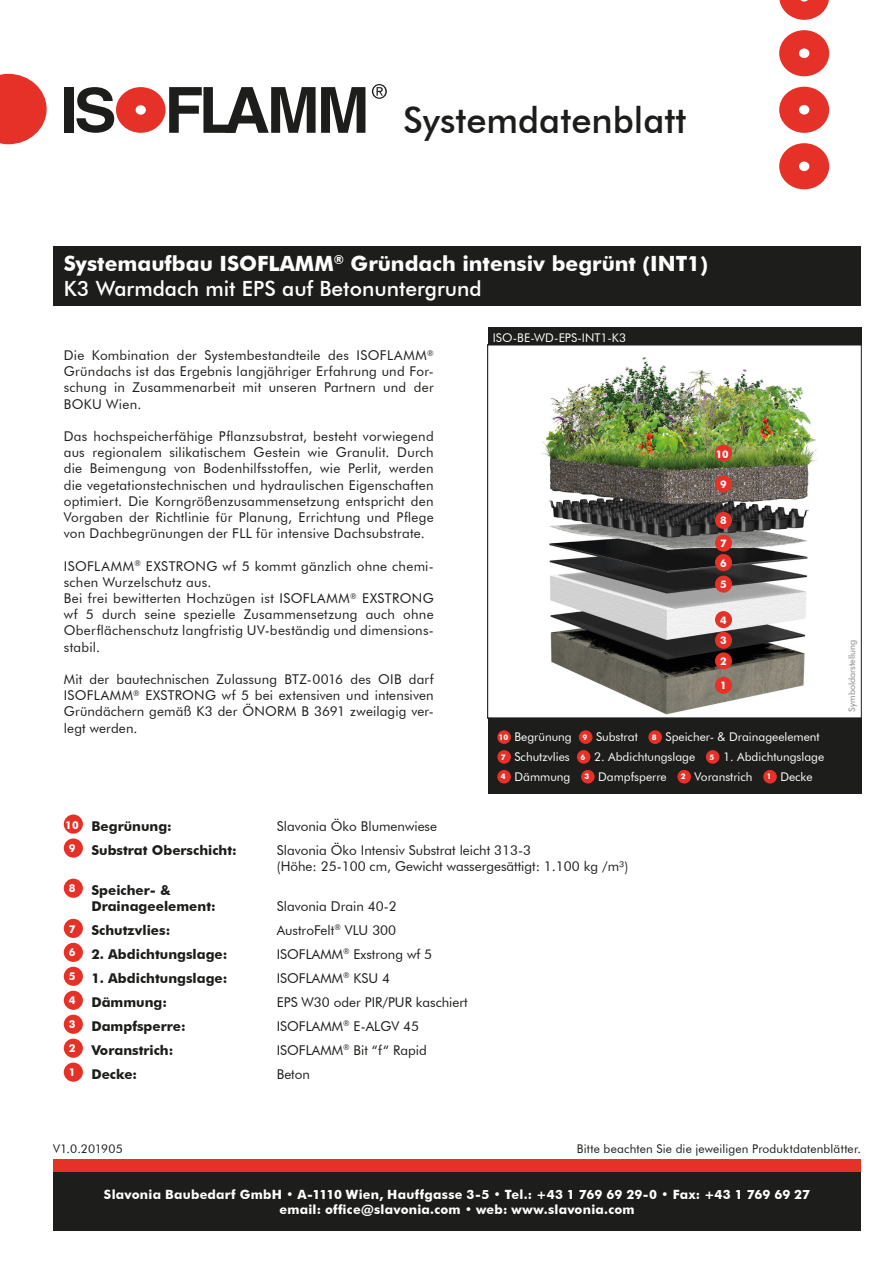
<style>
.page{position:relative;width:893px;height:1263px;background:#fff}
.page>*{position:absolute;margin:0;border:0;box-sizing:border-box;transform-origin:0 0}
.t1{font:500 36.15px "Futura BT";color:#1d1d1b}
.t2{font:700 21px/25.2px "Futura BT";color:#fff}
.t3{font:13.5px/16.2px "Futura BT";letter-spacing:.015em;color:#1d1d1b;text-align:justify}
.t4{font:700 13.5px/16.2px "Futura BT";color:#1d1d1b}
.t5{font:700 12.75px/15.3px "Futura BT";letter-spacing:.02em;color:#fff;text-align:center}
.t6{font:12px/19.8px "Futura BT";color:#fff}
.t7{font:12px "Futura BT";letter-spacing:.015em;color:#1d1d1b}
.t8{font:700 10.5px/22.6px "Futura BT";color:#fff}
.t9{font:9px "Futura BT";color:#878787}
.t10{font:700 7.65px "Futura BT";color:#fff}
.s1{font-weight:500}
.s2{font-weight:700;font-size:7.65px}
.s3{font-size:10.8px;color:#fff}
</style>
<div class="page">
<div style="left:53px;top:1171px;width:808px;height:60px;background:#1d1d1b"></div>
<div style="left:53px;top:1159px;width:808px;height:12px;background:#e63128"></div>
<div style="left:53px;top:246px;width:808px;height:59px;background:#1d1d1b"></div>
<div style="left:64px;top:814px;width:19px;height:20px;background:#e63128;border-radius:50%"></div>
<div style="left:64px;top:838px;width:19px;height:20px;background:#e63128;border-radius:50%"></div>
<div style="left:64px;top:879px;width:19px;height:19px;background:#e63128;border-radius:50%"></div>
<div style="left:64px;top:919px;width:19px;height:19px;background:#e63128;border-radius:50%"></div>
<div style="left:64px;top:943px;width:19px;height:19px;background:#e63128;border-radius:50%"></div>
<div style="left:64px;top:967px;width:19px;height:19px;background:#e63128;border-radius:50%"></div>
<div style="left:64px;top:991px;width:19px;height:19px;background:#e63128;border-radius:50%"></div>
<div style="left:64px;top:1015px;width:19px;height:19px;background:#e63128;border-radius:50%"></div>
<div style="left:64px;top:1039px;width:19px;height:19px;background:#e63128;border-radius:50%"></div>
<div style="left:64px;top:1062px;width:19px;height:20px;background:#e63128;border-radius:50%"></div>
<svg style="left:779px;top:0;width:50px;height:20px"></svg>
<svg style="left:779px;top:30px;width:50px;height:46px"></svg>
<svg style="left:779px;top:87px;width:50px;height:46px"></svg>
<svg style="left:779px;top:143px;width:50px;height:46px"></svg>
<div style="left:64px;top:87px;width:9px;height:46px;background:#1d1d1b"></div>
<svg style="left:77px;top:87px;width:288px;height:46px"></svg>
<svg style="left:372px;top:84px;width:15px;height:15px"></svg>
<svg style="left:0;top:74px;width:47px;height:70px"></svg>
<div style="left:487px;top:327px;width:374px;height:466px;background:#1d1d1b"></div>
<img style="left:487px;top:345px;width:375px;height:373px">
<div style="left:715px;top:475px;width:17px;height:17px;background:#e63128;border-radius:50%"></div>
<div style="left:715px;top:444px;width:17px;height:18px;background:#e63128;border-radius:50%"></div>
<div style="left:715px;top:512px;width:17px;height:17px;background:#e63128;border-radius:50%"></div>
<div style="left:715px;top:534px;width:17px;height:18px;background:#e63128;border-radius:50%"></div>
<div style="left:715px;top:554px;width:17px;height:17px;background:#e63128;border-radius:50%"></div>
<div style="left:715px;top:576px;width:17px;height:17px;background:#e63128;border-radius:50%"></div>
<div style="left:715px;top:611px;width:17px;height:17px;background:#e63128;border-radius:50%"></div>
<div style="left:715px;top:632px;width:17px;height:17px;background:#e63128;border-radius:50%"></div>
<div style="left:715px;top:677px;width:17px;height:17px;background:#e63128;border-radius:50%"></div>
<div style="left:497px;top:730px;width:14px;height:14px;background:#e63128;border-radius:50%"></div>
<div style="left:579px;top:730px;width:13px;height:14px;background:#e63128;border-radius:50%"></div>
<div style="left:648px;top:730px;width:14px;height:14px;background:#e63128;border-radius:50%"></div>
<div style="left:497px;top:750px;width:14px;height:14px;background:#e63128;border-radius:50%"></div>
<div style="left:577px;top:750px;width:13px;height:14px;background:#e63128;border-radius:50%"></div>
<div style="left:706px;top:750px;width:13px;height:14px;background:#e63128;border-radius:50%"></div>
<div style="left:497px;top:770px;width:14px;height:13px;background:#e63128;border-radius:50%"></div>
<div style="left:581px;top:770px;width:14px;height:13px;background:#e63128;border-radius:50%"></div>
<div style="left:677px;top:770px;width:14px;height:13px;background:#e63128;border-radius:50%"></div>
<div style="left:763px;top:770px;width:14px;height:13px;background:#e63128;border-radius:50%"></div>
<div style="left:715px;top:652px;width:17px;height:17px;background:#e63128;border-radius:50%"></div>
<h1 class="t1" style="left:403px;top:98px;width:285px">Systemdatenblatt</h1>
<h2 class="t2" style="left:64px;top:251px;width:646px">Systemaufbau ISOFLAMM<sup>®</sup> Gründach intensiv begrünt (INT1)<br><span class="s1">K3 Warmdach mit EPS auf Betonuntergrund</span></h2>
<p class="t3" style="left:64px;top:347px;width:371px">Die Kombination der Systembestandteile des ISOFLAMM<sup>® </sup>Gründachs ist das Ergebnis langjähriger Erfahrung und For&shy;schung in Zusammenarbeit mit unseren Partnern und der BOKU Wien.</p>
<p class="t3" style="left:64px;top:428px;width:371px">Das hochspeicherfähige Pflanzsubstrat, besteht vorwiegend aus regionalem silikatischem Gestein wie Granulit. Durch die Beimengung von Bodenhilfsstoffen, wie Perlit, werden die vegetationstechnischen und hydraulischen Eigenschaften optimiert. Die Korngrößenzusammensetzung entspricht den Vorgaben der Richtlinie für Planung, Errichtung und Pflege von Dachbegrünungen der FLL für intensive Dachsubstrate.</p>
<p class="t3" style="left:64px;top:558px;width:371px;text-align:left">ISOFLAMM<sup>®</sup> EXSTRONG wf 5 kommt gänzlich ohne chemi&shy;schen Wurzelschutz aus.<br>Bei frei bewitterten Hochzügen ist ISOFLAMM<sup>®</sup> EXSTRONG wf 5 durch seine spezielle Zusammensetzung auch ohne Oberflächenschutz langfristig UV-beständig und dimensions&shy;stabil.</p>
<p class="t3" style="left:64px;top:671px;width:371px">Mit der bautechnischen Zulassung BTZ-0016 des OIB darf ISOFLAMM<sup>®</sup> EXSTRONG wf 5 bei extensiven und intensiven Gründächern gemäß K3 der ÖNORM B 3691 zweilagig ver&shy;legt werden.</p>
<p class="t6" style="left:487px;top:327px;width:135px">ISO-BE-WD-EPS-EXT2-K3</p>
<p class="t6" style="left:493px;top:327px;width:135px">ISO-BE-WD-EPS-INT1-K3</p>
<p class="t8" style="left:720px;top:442px;width:8px">9</p>
<p class="t8" style="left:720px;top:465px;width:8px">8</p>
<p class="t8" style="left:720px;top:513px;width:8px">6</p>
<p class="t8" style="left:720px;top:537px;width:8px">5</p>
<p class="t8" style="left:720px;top:573px;width:8px">4</p>
<p class="t8" style="left:720px;top:610px;width:8px">3</p>
<p class="t8" style="left:716px;top:442px;width:15px">10</p>
<p class="t8" style="left:720px;top:473px;width:8px">9</p>
<p class="t8" style="left:720px;top:509px;width:8px">8<br>7</p>
<p class="t8" style="left:720px;top:552px;width:8px;line-height:21.6px">6<br>5</p>
<p class="t8" style="left:720px;top:609px;width:8px;line-height:20.7px">4<br>3</p>
<p class="t8" style="left:720px;top:674px;width:8px">1</p>
<p class="t8" style="left:720px;top:634px;width:8px">2</p>
<p class="t8" style="left:720px;top:650px;width:8px">2</p>
<p class="t6" style="left:499px;top:727px;width:327px"><span class="s2">10</span> Begrünung <span class="s2">9</span> Substrat <span class="s2">8</span> Speicher- &amp; Drainageelement<br><span class="s2">7</span> Schutzvlies <span class="s2">6</span> 2. Abdichtungslage <span class="s2">5</span> 1. Abdichtungslage<br><span class="s2">4</span> Dämmung <span class="s2">3</span> Dampfsperre <span class="s2">2</span> Voranstrich <span class="s2">1</span> Decke</p>
<p class="t6" style="left:584px;top:727px;width:206px"><span class="s2">10</span> &amp; <span class="s2">9</span> Substrat <span class="s2">8</span> D ainageelem nt</p>
<p class="t10" style="left:681px;top:772px;width:6px">3</p>
<p class="t4" style="left:65px;top:818px;width:108px"><span class="s3">10</span> Begrünung:</p>
<p class="t3" style="left:277px;top:818px;width:162px">Slavonia Öko Blumenwiese</p>
<p class="t4" style="left:69px;top:842px;width:170px"><sup>9</sup> Substrat Oberschicht:</p>
<p class="t3" style="left:277px;top:842px;width:353px">Slavonia Öko Intensiv Substrat leicht 313-3<br>(Höhe: 25-100 cm, Gewicht wassergesättigt: 1.100 kg /m³)</p>
<p class="t4" style="left:91px;top:882px;width:126px;text-indent:-23px"><sup>8</sup> Speicher- &amp;<br>Drainageelement:</p>
<p class="t3" style="left:277px;top:898px;width:121px">Slavonia Drain 40-2</p>
<p class="t4" style="left:69px;top:922px;width:103px"><sup>7</sup> Schutzvlies:</p>
<p class="t3" style="left:277px;top:922px;width:121px">AustroFelt<sup>®</sup> VLU 300</p>
<p class="t4" style="left:69px;top:946px;width:160px"><sup>6</sup> 2. Abdichtungslage:</p>
<p class="t3" style="left:277px;top:946px;width:157px">ISOFLAMM<sup>®</sup> Exstrong wf 5</p>
<p class="t4" style="left:69px;top:970px;width:160px"><sup>5</sup> 1. Abdichtungslage:</p>
<p class="t3" style="left:277px;top:970px;width:115px">ISOFLAMM<sup>®</sup> KSU 4</p>
<p class="t4" style="left:69px;top:994px;width:100px"><sup>4</sup> Dämmung:</p>
<p class="t3" style="left:277px;top:994px;width:192px">EPS W30 oder PIR/PUR kaschiert</p>
<p class="t4" style="left:69px;top:1018px;width:118px"><sup>3</sup> Dampfsperre:</p>
<p class="t3" style="left:277px;top:1018px;width:144px">ISOFLAMM<sup>®</sup> E-ALGV 45</p>
<p class="t4" style="left:69px;top:1042px;width:106px"><sup>2</sup> Voranstrich:</p>
<p class="t3" style="left:277px;top:1042px;width:151px">ISOFLAMM<sup>®</sup> Bit “f“ Rapid</p>
<p class="t4" style="left:69px;top:1066px;width:70px"><sup>1</sup> Decke:</p>
<p class="t3" style="left:277px;top:1066px;width:35px">Beton</p>
<p class="t9" style="left:846px;top:712px;width:74px;rotate:-90deg">Symboldarstellung</p>
<p class="t7" style="left:53px;top:1142px;width:71px">V1.0.201905</p>
<p class="t7" style="left:577px;top:1142px;width:286px">Bitte beachten Sie die jeweiligen Produktdatenblätter.</p>
<p class="t5" style="left:104px;top:1186px;width:708px">Slavonia Baubedarf GmbH • A-1110 Wien, Hauffgasse 3-5 • Tel.: +43 1 769 69 29-0 • Fax: +43 1 769 69 27 email: office@slavonia.com • web: www.slavonia.com</p>
</div>
